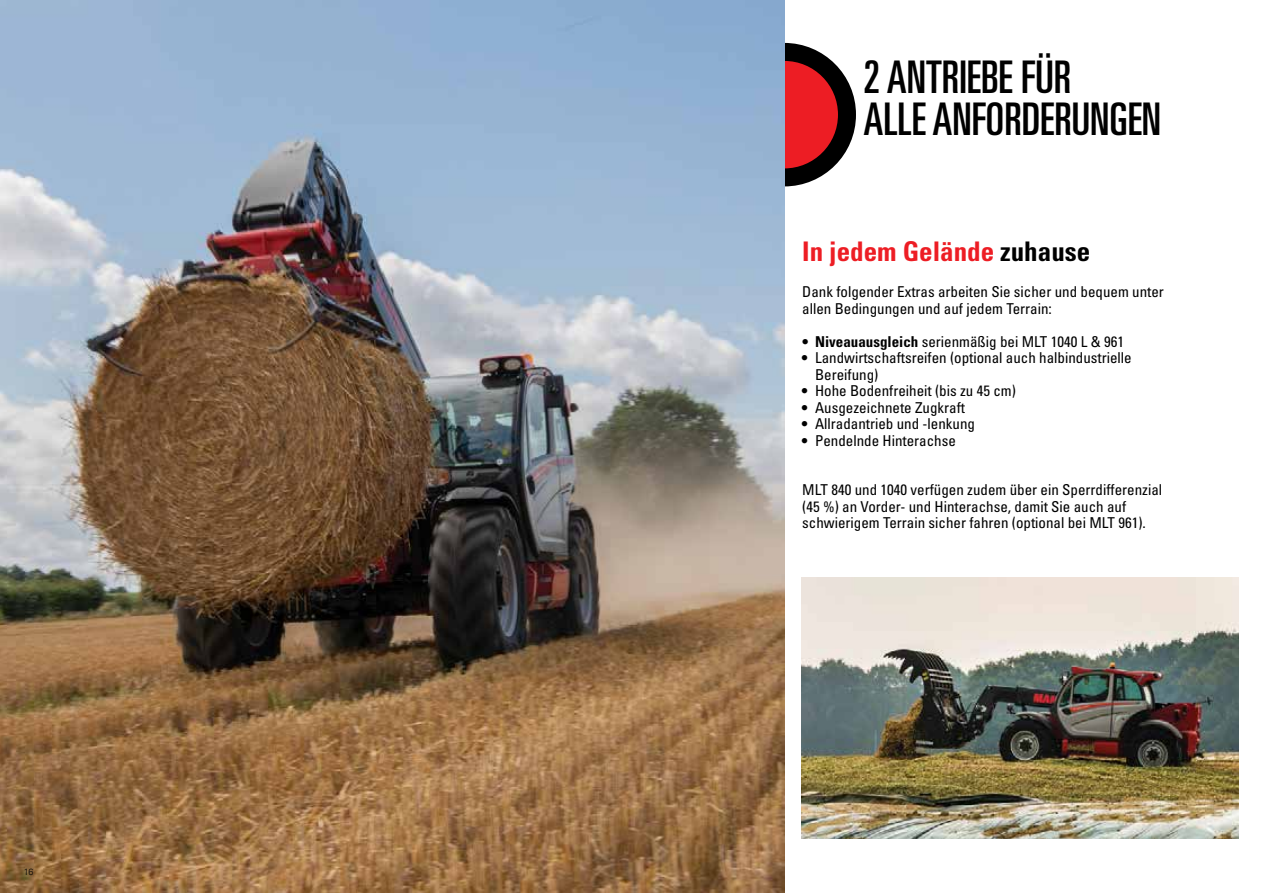
<style>
.page{position:relative;width:1263px;height:893px;background:#fff}
.page>*{position:absolute;margin:0;border:0;box-sizing:border-box;transform-origin:0 0}
.t1{font:45px/42px "Univers LTCYR 59 Ult Cond";color:#000}
.t2{font:27px "Univers LTCYR 67 Bold Cond";color:#ed1d24}
.t3{font:condensed 15px/16.5px "Univers LTCYR 57";color:#000}
.t4{font:300 9px "Univers LTCYR 45";color:#000}
.s1{color:#000}
.s2{font-family:"Univers LTCYR 67 Bold Cond";font-stretch:normal}
</style>
<div class="page">
<svg style="left:784px;top:34px;width:72px;height:161px"></svg>
<img style="left:0;top:0;width:784px;height:893px">
<img style="left:801px;top:577px;width:438px;height:262px">
<p class="t4" style="left:24px;top:866px;width:11px">16</p>
<h1 class="t1" style="left:863px;top:53px;width:299px">2 ANTRIEBE FÜR<br>ALLE ANFORDERUNGEN</h1>
<h2 class="t2" style="left:802px;top:235px;width:289px">In jedem Gelände <span class="s1">zuhause</span></h2>
<p class="t3" style="left:802px;top:283px;width:363px">Dank folgender Extras arbeiten Sie sicher und bequem unter allen Bedingungen und auf jedem Terrain:</p>
<p class="t3" style="left:802px;top:333px;width:323px"><span class="s2">• Niveauausgleich</span> serienmäßig bei MLT 1040 L &amp; 961</p>
<p class="t3" style="left:815px;top:349px;width:318px;text-indent:-13px">• Landwirtschaftsreifen (optional auch halbindustrielle<br>Bereifung)</p>
<p class="t3" style="left:802px;top:382px;width:215px">• Hohe Bodenfreiheit (bis zu 45 cm)</p>
<p class="t3" style="left:802px;top:399px;width:164px">• Ausgezeichnete Zugkraft</p>
<p class="t3" style="left:802px;top:415px;width:174px">• Allradantrieb und -lenkung</p>
<p class="t3" style="left:802px;top:432px;width:155px">• Pendelnde Hinterachse</p>
<p class="t3" style="left:802px;top:481px;width:361px">MLT 840 und 1040 verfügen zudem über ein Sperrdifferenzial (45 %) an Vorder- und Hinterachse, damit Sie auch auf schwierigem Terrain sicher fahren (optional bei MLT 961).</p>
</div>
